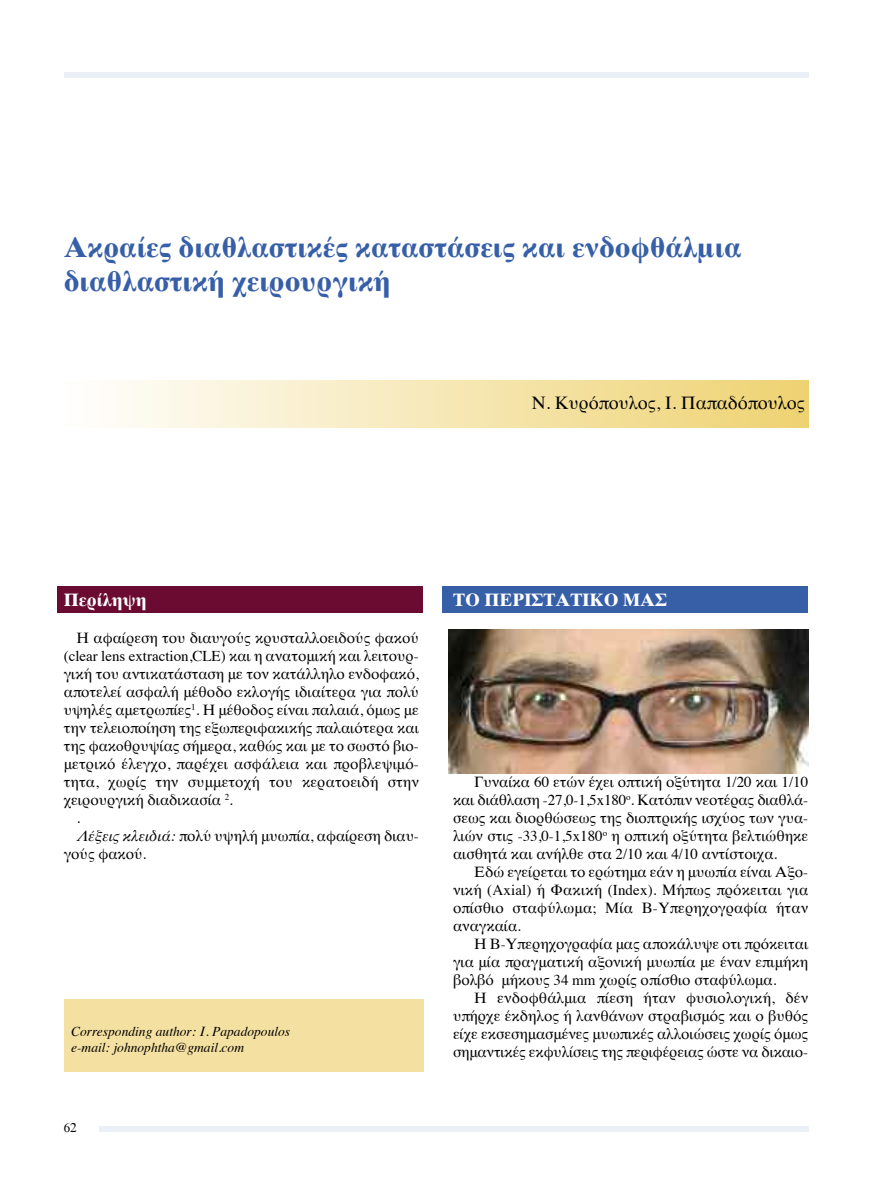
<style>
.page{position:relative;width:872px;height:1191px;background:#fff}
.page>*{position:absolute;margin:0;border:0;box-sizing:border-box;transform-origin:0 0}
.t1{font:700 28.5px/34.2px "Times";color:#375fa8}
.t2{font:18px "Times";color:#000}
.t3{font:700 18px "Times";color:#fff}
.t4{font:15px/18px "Times";color:#000;text-align:justify}
.t5{font:italic 13.5px/16.2px "Times";color:#000}
.t6{font:13.5px "UB Times";color:#000}
.s1{font-style:italic}
</style>
<div class="page">
<div style="left:99px;top:1125px;width:709px;height:6px;background:#ebeff6"></div>
<div style="left:64px;top:72px;width:744px;height:5px;background:#ebeff6"></div>
<div style="left:57px;top:586px;width:366px;height:27px;background:#6b0b32"></div>
<div style="left:442px;top:586px;width:366px;height:27px;background:#375fa8"></div>
<div style="left:64px;top:999px;width:359px;height:72px;background:#f4e1a1"></div>
<div style="left:64px;top:380px;width:744px;height:48px;background:linear-gradient(to right,#fffffe,#eed272)"></div>
<img style="left:449px;top:629px;width:359px;height:144px">
<h1 class="t1" style="left:64px;top:232px;width:679px">Ακραίες διαθλαστικές καταστάσεις και ενδοφθάλμια διαθλαστική χειρουργική</h1>
<p class="t2" style="left:532px;top:396px;width:274px">Ν. Κυρόπουλος, Ι. Παπαδόπουλος</p>
<p class="t3" style="left:64px;top:592px;width:84px">Περίληψη</p>
<p class="t4" style="left:77px;top:630px;width:344px">Η αφαίρεση του διαυγούς κρυσταλλοειδούς φακού</p>
<p class="t4" style="left:64px;top:648px;width:357px">(clear lens extraction,CLE) και η ανατομική και λειτουρ-</p>
<p class="t4" style="left:64px;top:666px;width:357px">γική του αντικατάσταση με τον κατάλληλο ενδοφακό,</p>
<p class="t4" style="left:64px;top:684px;width:357px">αποτελεί ασφαλή μέθοδο εκλογής ιδιαίτερα για πολύ</p>
<p class="t4" style="left:64px;top:702px;width:357px">υψηλές αμετρωπίες<sup>1</sup>. Η μέθοδος είναι παλαιά, όμως με</p>
<p class="t4" style="left:64px;top:720px;width:357px">την τελειοποίηση της εξωπεριφακικής παλαιότερα και</p>
<p class="t4" style="left:64px;top:738px;width:357px">της φακoθρυψίας σήμερα, καθώς και με το σωστό βιο-</p>
<p class="t4" style="left:64px;top:756px;width:357px">μετρικό έλεγχο, παρέχει ασφάλεια και προβλεψιμό-</p>
<p class="t4" style="left:64px;top:774px;width:357px">τητα, χωρίς την συμμετοχή του κερατοειδή στην</p>
<p class="t4" style="left:64px;top:792px;width:171px">χειρουργική διαδικασία <sup>2</sup>.</p>
<p class="t4" style="left:77px;top:810px;width:5px">.</p>
<p class="t4" style="left:77px;top:828px;width:344px"><span class="s1">Λέξεις κλειδιά:</span> πολύ υψηλή μυωπία, αφαίρεση διαυ-</p>
<p class="t4" style="left:64px;top:846px;width:84px">γούς φακού.</p>
<p class="t5" style="left:71px;top:1024px;width:220px">Corresponding author: Ι. Papadopoulos e-mail: johnophtha@gmail.com</p>
<p class="t6" style="left:64px;top:1122px;width:14px">62</p>
<p class="t3" style="left:453px;top:592px;width:216px">ΤΟ ΠΕΡΙΣΤΑΤΙΚΟ ΜΑΣ</p>
<p class="t4" style="left:453px;top:774px;width:357px;text-indent:21px">Γυναίκα 60 ετών έχει οπτική οξύτητα 1/20 και 1/10 και διάθλαση -27,0-1,5x180<sup>o</sup>. Κατόπιν νεοτέρας διαθλά&shy;σεως και διορθώσεως της διοπτρικής ισχύος των γυα&shy;λιών στις -33,0-1,5x180<sup>o</sup> η οπτική οξύτητα βελτιώθηκε αισθητά και ανήλθε στα 2/10 και 4/10 αντίστοιχα.</p>
<p class="t4" style="left:453px;top:864px;width:357px;text-indent:21px">Εδώ εγείρεται το ερώτημα εάν η μυωπία είναι Αξο&shy;νική (Axial) ή Φακική (Index). Μήπως πρόκειται για οπίσθιο σταφύλωμα; Μία Β-Υπερηχογραφία ήταν αναγκαία.</p>
<p class="t4" style="left:453px;top:936px;width:357px;text-indent:21px">Η Β-Υπερηχογραφία μας αποκάλυψε οτι πρόκειται για μία πραγματική αξονική μυωπία με έναν επιμήκη βολβό μήκους 34 mm χωρίς οπίσθιο σταφύλωμα.</p>
<p class="t4" style="left:453px;top:990px;width:357px;text-indent:21px">Η ενδοφθάλμια πίεση ήταν φυσιολογική, δέν υπήρχε έκδηλος ή λανθάνων στραβισμός και ο βυθός είχε εκσεσημασμένες μυωπικές αλλοιώσεις χωρίς όμως σημαντικές εκφυλίσεις της περιφέρειας ώστε να δικαιο-</p>
</div>
